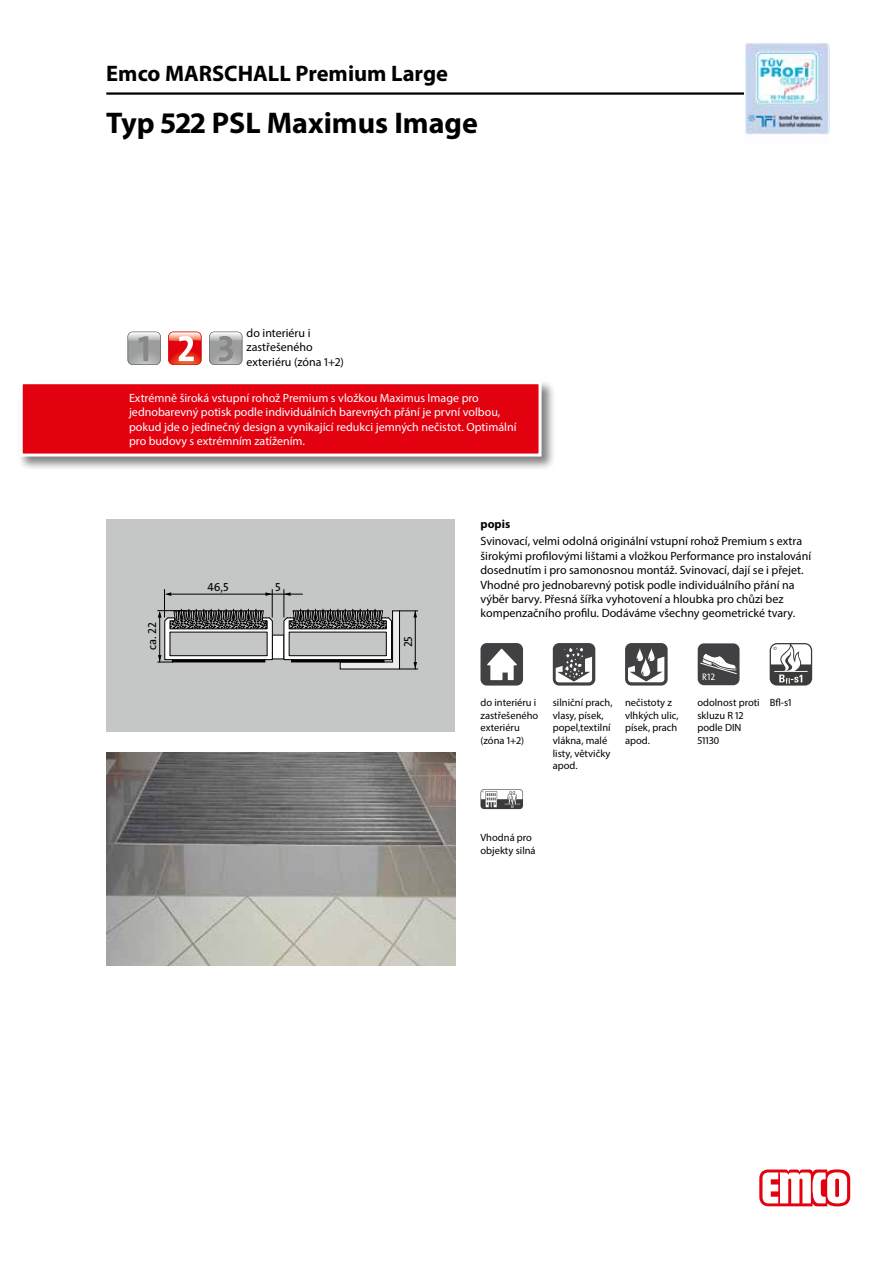
<style>
.page{position:relative;width:893px;height:1263px;background:#fff}
.page>*{position:absolute;margin:0;border:0;box-sizing:border-box;transform-origin:0 0}
.t1{font:700 30px "Myriad Pro";color:#000}
.t2{font:700 22.5px "Myriad Pro";color:#000}
.t3{font:12px/14.4px "Myriad Pro";color:#000}
.t4{font:12px/14.4px "Myriad Pro";color:#fff}
.t5{font:700 12px "Myriad Pro";color:#000}
.t6{font:11.7px "The Sans Os F";color:#000}
.t7{font:10.5px/12.6px "Myriad Pro";color:#000}
</style>
<div class="page">
<hr style="left:106px;top:92px;width:723px;height:3px;background:#000">
<svg style="left:759px;top:1169px;width:91px;height:37px"></svg>
<img style="left:744px;top:43px;width:85px;height:92px">
<div style="left:18px;top:379px;width:538px;height:92px;background:#000;opacity:.5"></div>
<div style="left:21px;top:383px;width:519px;height:72px;background:#e3000f"></div>
<div style="left:20px;top:381px;width:522px;height:76px;border:3px solid #fff"></div>
<svg style="left:168px;top:332px;width:33px;height:33px"></svg>
<svg style="left:209px;top:332px;width:33px;height:33px"></svg>
<svg style="left:128px;top:332px;width:33px;height:33px"></svg>
<div style="left:106px;top:519px;width:349px;height:212px;background:#c5c6c6"></div>
<hr style="left:272px;top:594px;width:30px;height:1px;background:#000">
<div style="left:272px;top:635px;width:12px;height:24px;background:#fff"></div>
<svg style="left:158px;top:589px;width:115px;height:74px"></svg>
<svg style="left:283px;top:589px;width:135px;height:81px"></svg>
<img style="left:106px;top:753px;width:349px;height:212px">
<div style="left:480px;top:643px;width:43px;height:42px;background:#414042;border-radius:6px"></div>
<svg style="left:487px;top:649px;width:30px;height:31px"></svg>
<svg style="left:553px;top:643px;width:42px;height:42px"></svg>
<svg style="left:556px;top:648px;width:36px;height:34px"></svg>
<div style="left:625px;top:643px;width:43px;height:42px;background:linear-gradient(to right,#414042,#414042);border-radius:6px"></div>
<svg style="left:628px;top:648px;width:36px;height:34px"></svg>
<div style="left:698px;top:643px;width:41px;height:42px;background:#414042;border-radius:6px"></div>
<svg style="left:700px;top:654px;width:37px;height:26px"></svg>
<svg style="left:770px;top:643px;width:42px;height:42px"></svg>
<svg style="left:480px;top:789px;width:43px;height:20px"></svg>
<h2 class="t2" style="left:106px;top:59px;width:343px">Emco MARSCHALL Premium Large</h2>
<h1 class="t1" style="left:106px;top:103px;width:373px">Typ 522 PSL Maximus Image</h1>
<p class="t3" style="left:247px;top:325px;width:99px">do interiéru i zastřešeného exteriéru (zóna 1+2)</p>
<p class="t4" style="left:129px;top:390px;width:389px">Extrémně široká vstupní rohož Premium s vložkou Maximus Image pro jednobarevný potisk podle individuálních barevných přání je první volbou, pokud jde o jedinečný design a vynikající redukci jemných nečistot. Optimální pro budovy s extrémním zatížením.</p>
<p class="t6" style="left:145px;top:650px;width:30px;rotate:-90deg">ca. 22</p>
<p class="t6" style="left:208px;top:580px;width:23px">46,5</p>
<p class="t6" style="left:275px;top:580px;width:7px">5</p>
<p class="t6" style="left:401px;top:647px;width:13px;rotate:-90deg">25</p>
<p class="t5" style="left:480px;top:516px;width:31px">popis</p>
<p class="t3" style="left:480px;top:534px;width:332px">Svinovací, velmi odolná originální vstupní rohož Premium s extra širokými profilovými lištami a vložkou Performance pro instalování dosednutím i pro samonosnou montáž. Svinovací, dají se i přejet.<br>Vhodné pro jednobarevný potisk podle individuálního přání na výběr barvy. Přesná šířka vyhotovení a hloubka pro chůzi bez kompenzačního profilu. Dodáváme všechny geometrické tvary.</p>
<p class="t7" style="left:480px;top:696px;width:59px">do interiéru i zastřešeného exteriéru (zóna 1+2)</p>
<p class="t7" style="left:553px;top:696px;width:61px">silniční prach, vlasy, písek, popel,textilní vlákna, malé listy, větvičky apod.</p>
<p class="t7" style="left:625px;top:696px;width:55px">nečistoty z vlhkých ulic, písek, prach apod.</p>
<p class="t7" style="left:697px;top:696px;width:64px">odolnost proti skluzu R 12 podle DIN<br>51130</p>
<p class="t7" style="left:770px;top:696px;width:23px">Bfl-s1</p>
<p class="t7" style="left:480px;top:831px;width:57px">Vhodná pro objekty silná</p>
</div>
